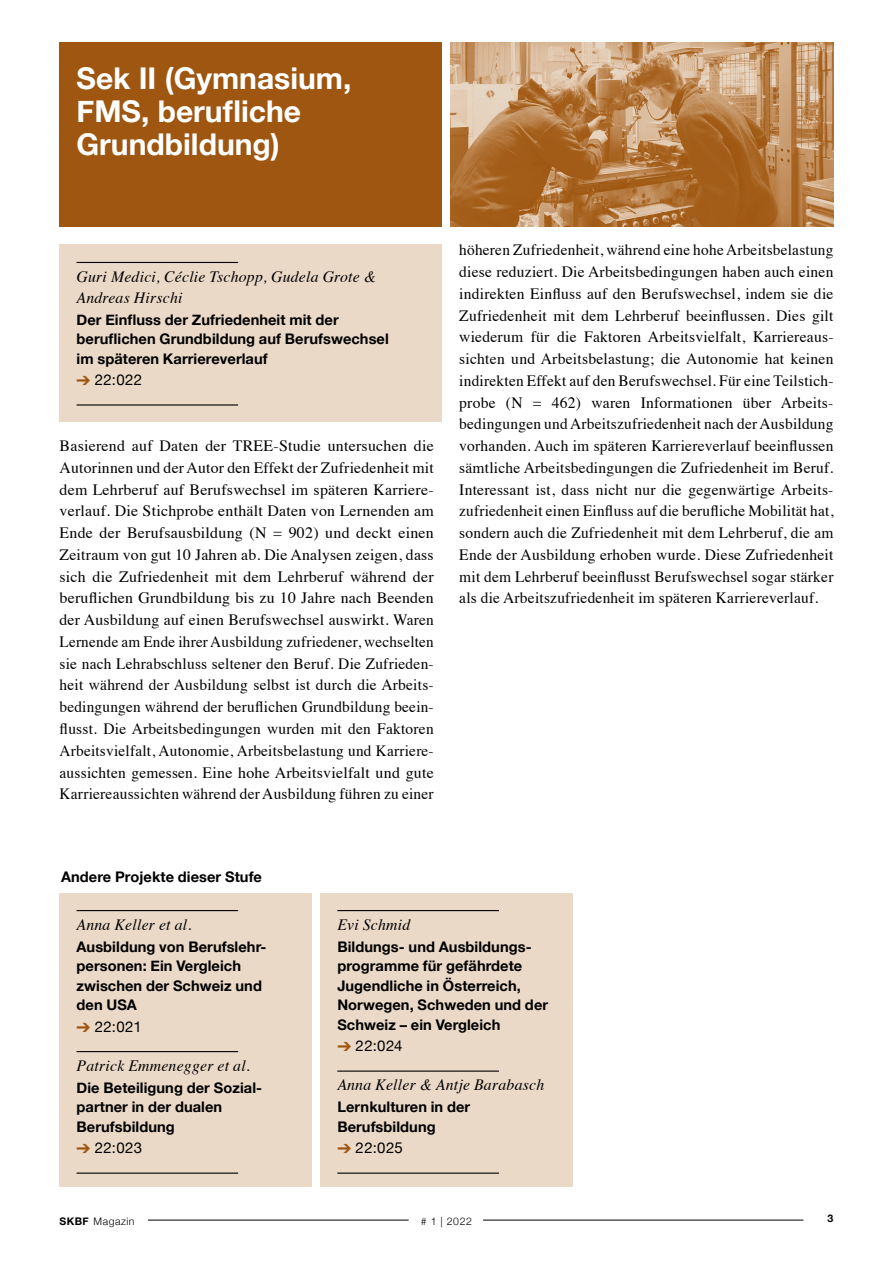
<style>
.page{position:relative;width:893px;height:1263px;background:#fff}
.page>*{position:absolute;margin:0;border:0;box-sizing:border-box;transform-origin:0 0}
.t1{font:700 30px/33px "Helvetica Neue";color:#fff}
.Lauftext_Deutsch_In{font:15.75px/21.8px "Times";letter-spacing:.015em;color:#000;text-align:justify}
.Projekt_Titel_Kaste{font:italic 15.75px/21px "Times";letter-spacing:.015em;color:#000}
.Projekt_Titel_Kaste-2{font:15px "Helvetica Neue";letter-spacing:.025em;color:#000}
.Projekt_Titel_Kaste-3{font:700 14.7px/19.5px "Helvetica Neue";letter-spacing:.005em;color:#000}
.Andere_Projekte{font:700 14.7px "Helvetica Neue";letter-spacing:.005em;color:#000}
.t2{font:300 10.5px "Helvetica Neue";letter-spacing:.05em;color:#000}
.t3{font:700 10.5px "Helvetica Neue";color:#000}
.s1{color:#9f5610}
.s2{font-weight:700}
</style>
<div class="page">
<div style="left:60px;top:43px;width:382px;height:184px;background:#9f5610"></div>
<hr style="left:148px;top:1220px;width:261px;height:1px;background:#000">
<hr style="left:483px;top:1220px;width:320px;height:1px;background:#000">
<div style="left:320px;top:893px;width:253px;height:293px;background:#ebd9c8"></div>
<hr style="left:337px;top:910px;width:162px;height:1px;background:#000">
<hr style="left:337px;top:1070px;width:162px;height:2px;background:#000">
<hr style="left:337px;top:1172px;width:162px;height:2px;background:#000">
<div style="left:60px;top:893px;width:252px;height:293px;background:#ebd9c8"></div>
<hr style="left:77px;top:910px;width:161px;height:1px;background:#000">
<hr style="left:77px;top:1051px;width:161px;height:1px;background:#000">
<hr style="left:77px;top:1172px;width:161px;height:2px;background:#000">
<div style="left:60px;top:244px;width:382px;height:178px;background:#ebd9c8"></div>
<hr style="left:77px;top:262px;width:161px;height:1px;background:#000">
<hr style="left:77px;top:404px;width:161px;height:1px;background:#000">
<img style="left:451px;top:43px;width:382px;height:184px">
<h1 class="t1" style="left:77px;top:62px;width:276px">Sek II (Gymnasium,<br>FMS, berufliche<br>Grundbildung)</h1>
<p class="Projekt_Titel_Kaste" style="left:77px;top:265px;width:301px">Guri Medici, Céclie Tschopp, Gudela Grote &amp;<br>Andreas Hirschi</p>
<p class="Projekt_Titel_Kaste-3" style="left:77px;top:310px;width:314px">Der Einfluss der Zufriedenheit mit der beruflichen Grundbildung auf Berufswechsel im späteren Karriereverlauf</p>
<p class="Projekt_Titel_Kaste-2" style="left:77px;top:369px;width:67px"><span class="s1">➔</span> 22:022</p>
<p class="Lauftext_Deutsch_In" style="left:60px;top:434px;width:376px">Basierend auf Daten der TREE-Studie untersuchen die Autorinnen und der Autor den Effekt der Zufriedenheit mit dem Lehrberuf auf Berufswechsel im späteren Karriere&shy;verlauf. Die Stichprobe enthält Daten von Lernenden am Ende der Berufsausbildung (N = 902) und deckt einen Zeitraum von gut 10 Jahren ab. Die Analysen zeigen, dass sich die Zufriedenheit mit dem Lehrberuf während der beruflichen Grundbildung bis zu 10 Jahre nach Beenden der Ausbildung auf einen Berufswechsel auswirkt. Waren Lernende am Ende ihrer Ausbildung zufriedener, wechselten sie nach Lehrabschluss seltener den Beruf. Die Zufrieden&shy;heit während der Ausbildung selbst ist durch die Arbeits&shy;bedingungen während der beruflichen Grundbildung beein&shy;flusst. Die Arbeitsbedingungen wurden mit den Faktoren Arbeitsvielfalt, Autonomie, Arbeitsbelastung und Karriere&shy;aussichten gemessen. Eine hohe Arbeitsvielfalt und gute Karriereaussichten während der Ausbildung führen zu einer</p>
<p class="Lauftext_Deutsch_In" style="left:459px;top:238px;width:376px">höheren Zufriedenheit, während eine hohe Arbeitsbelastung diese reduziert. Die Arbeitsbedingungen haben auch einen indirekten Einfluss auf den Berufswechsel, indem sie die Zufriedenheit mit dem Lehrberuf beeinflussen. Dies gilt wiederum für die Faktoren Arbeitsvielfalt, Karriereaus&shy;sichten und Arbeitsbelastung; die Autonomie hat keinen indirekten Effekt auf den Berufswechsel. Für eine Teilstich&shy;probe (N = 462) waren Informationen über Arbeits&shy;bedingungen und Arbeitszufriedenheit nach der Ausbildung vorhanden. Auch im späteren Karriereverlauf beeinflussen sämtliche Arbeitsbedingungen die Zufriedenheit im Beruf.<br>Interessant ist, dass nicht nur die gegenwärtige Arbeits&shy;zufriedenheit einen Einfluss auf die berufliche Mobilität hat, sondern auch die Zufriedenheit mit dem Lehrberuf, die am Ende der Ausbildung erhoben wurde. Diese Zufriedenheit mit dem Lehrberuf beeinflusst Berufswechsel sogar stärker als die Arbeitszufriedenheit im späteren Karriereverlauf.</p>
<p class="Andere_Projekte" style="left:61px;top:865px;width:202px">Andere Projekte dieser Stufe</p>
<p class="Projekt_Titel_Kaste" style="left:77px;top:913px;width:116px">Anna Keller et al.</p>
<p class="Projekt_Titel_Kaste-3" style="left:77px;top:937px;width:190px">Ausbildung von Berufslehr&shy;personen: Ein Vergleich zwischen der Schweiz und den USA</p>
<p class="Projekt_Titel_Kaste-2" style="left:77px;top:1016px;width:67px"><span class="s1">➔</span> 22:021</p>
<p class="Projekt_Titel_Kaste" style="left:77px;top:1054px;width:175px">Patrick Emmenegger et al.</p>
<p class="Projekt_Titel_Kaste-3" style="left:77px;top:1078px;width:186px">Die Beteiligung der Sozial&shy;partner in der dualen<br>Berufsbildung</p>
<p class="Projekt_Titel_Kaste-2" style="left:77px;top:1137px;width:67px"><span class="s1">➔</span> 22:023</p>
<p class="Projekt_Titel_Kaste" style="left:337px;top:913px;width:75px">Evi Schmid</p>
<p class="Projekt_Titel_Kaste-3" style="left:337px;top:937px;width:212px">Bildungs- und Ausbildungs&shy;programme für gefährdete<br>Jugendliche in Österreich,<br>Norwegen, Schweden und der<br>Schweiz – ein Vergleich</p>
<p class="Projekt_Titel_Kaste-2" style="left:337px;top:1035px;width:67px"><span class="s1">➔</span> 22:024</p>
<p class="Projekt_Titel_Kaste" style="left:337px;top:1074px;width:208px">Anna Keller &amp; Antje Barabasch</p>
<p class="Projekt_Titel_Kaste-3" style="left:337px;top:1097px;width:134px">Lernkulturen in der<br>Berufsbildung</p>
<p class="Projekt_Titel_Kaste-2" style="left:337px;top:1137px;width:67px"><span class="s1">➔</span> 22:025</p>
<p class="t2" style="left:60px;top:1213px;width:77px"><span class="s2">SKBF</span> Magazin</p>
<p class="t2" style="left:421px;top:1213px;width:53px"># 1 | 2022</p>
<p class="t3" style="left:828px;top:1210px;width:7px">3</p>
</div>
